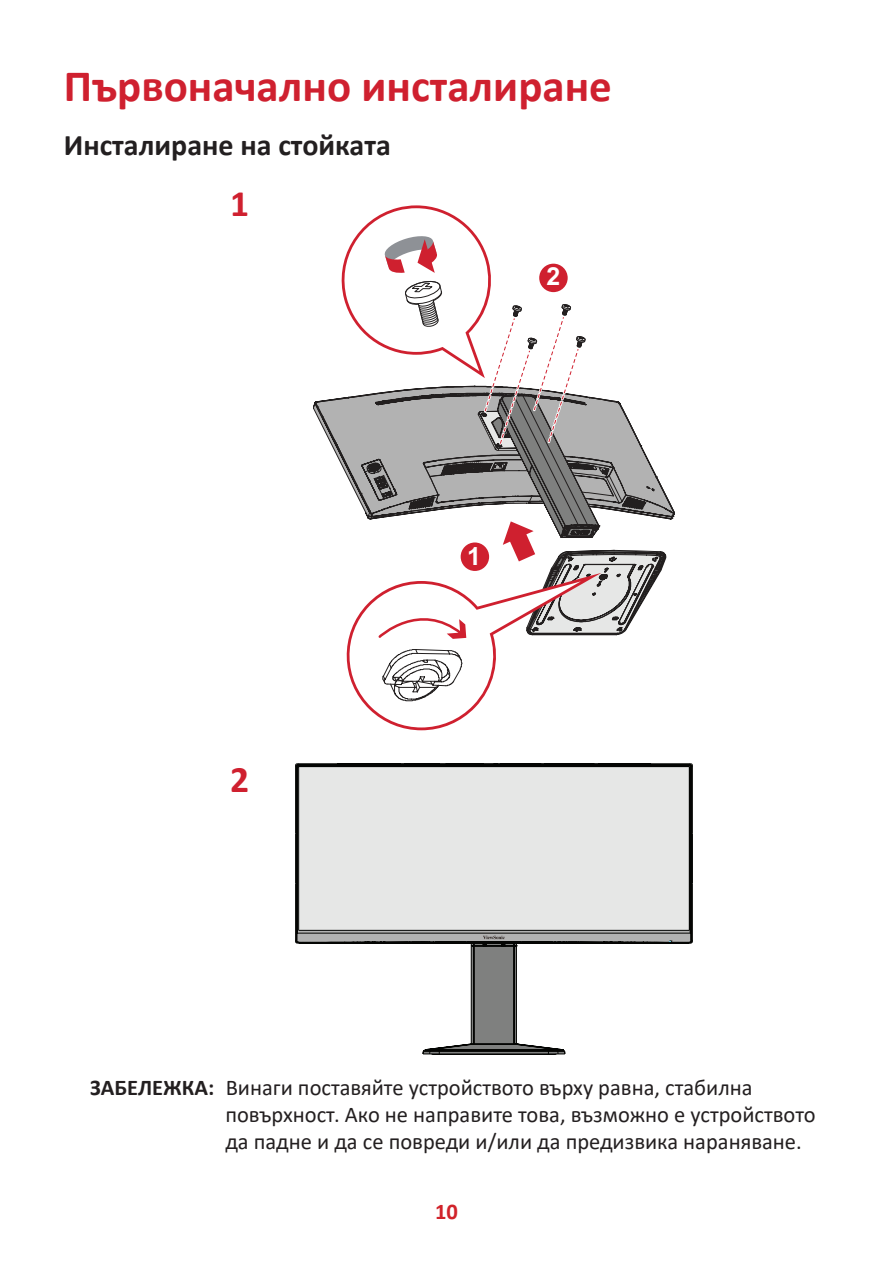
<style>
.page{position:relative;width:893px;height:1263px;background:#fff}
.page>*{position:absolute;margin:0;border:0;box-sizing:border-box;transform-origin:0 0}
.t1{font:700 45px "Calibri";color:#cf202f}
.t2{font:700 37.5px "Calibri";color:#cf202f}
.t3{font:700 30px "Calibri";color:#231f20}
.t4{font:700 24.9px "Arial";color:#fff}
.t5{font:22.5px/27px "Calibri";color:#231f20}
.t6{font:700 22.5px "Calibri";color:#d1232a}
.s1{font-weight:700}
</style>
<div class="page">
<svg style="left:315px;top:205px;width:360px;height:525px"></svg>
<hr style="left:692px;top:833px;width:1px;height:50px;background:#040503">
<svg style="left:296px;top:764px;width:396px;height:291px"></svg>
<h1 class="t1" style="left:64px;top:54px;width:550px">Първоначално инсталиране</h1>
<h3 class="t3" style="left:64px;top:124px;width:329px">Инсталиране на стойката</h3>
<h2 class="t2" style="left:230px;top:177px;width:21px">1</h2>
<h2 class="t2" style="left:230px;top:753px;width:21px">2</h2>
<p class="t4" style="left:546px;top:259px;width:15px">2</p>
<p class="t4" style="left:467px;top:539px;width:15px">1</p>
<p class="t5" style="left:225px;top:1073px;width:592px;text-indent:-135px"><span class="s1">ЗАБЕЛЕЖКА:</span> Винаги поставяйте устройството върху равна, стабилна повърхност. Ако не направите това, възможно е устройството да падне и да се повреди и/или да предизвика нараняване.</p>
<p class="t6" style="left:435px;top:1196px;width:24px">10</p>
</div>
